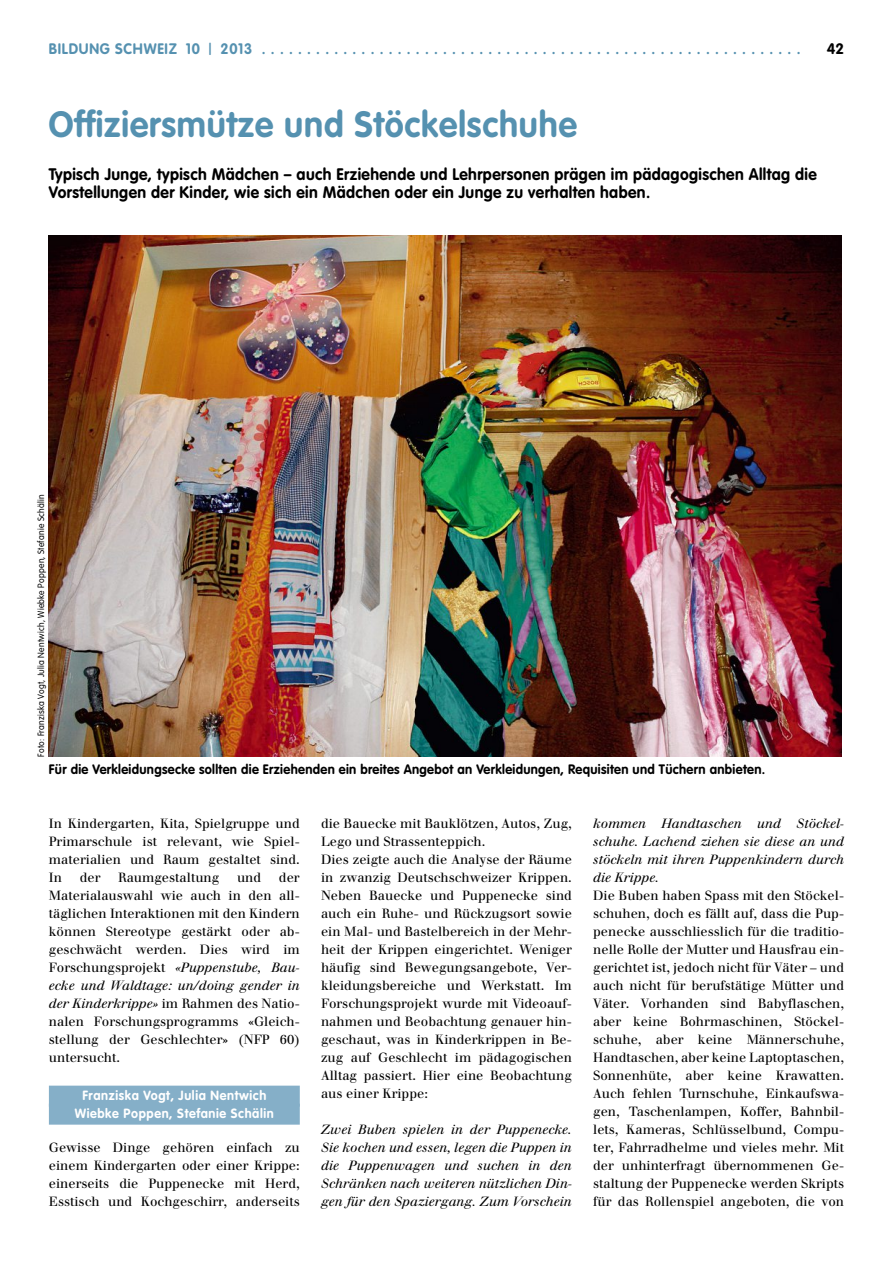
<style>
.page{position:relative;width:893px;height:1263px;background:#fff}
.page>*{position:absolute;margin:0;border:0;box-sizing:border-box;transform-origin:0 0}
.t1{font:700 36px "VAG Rounded";letter-spacing:.025em;color:#5591b0;scale:.95 1}
.t2{font:700 16.5px/18px "VAG Rounded";letter-spacing:.025em;color:#000;scale:.95 1}
.t3{font:700 15px "VAG Rounded";letter-spacing:.05em;color:#5591b0;scale:.95 1}
.t4{font:700 15px "VAG Rounded";color:#000}
.t5{font:700 13.5px "VAG Rounded";letter-spacing:.025em;color:#000;scale:.95 1}
.t6{font:700 13.2px/18px "VAG Rounded";letter-spacing:.05em;color:#fff;text-align:center;scale:.95 1}
.t7{font:13.05px/18px "Walbaum";color:#000;text-align:justify}
.t8{font:italic 13.05px/18px "Walbaum";color:#000;text-align:justify}
.t9{font:300 9px "VAG Rounded";letter-spacing:.025em;color:#000;scale:.95 1}
.s1{font-weight:300;font-size:17.25px}
.s2{font-style:italic}
</style>
<div class="page">
<div style="left:49px;top:1086px;width:251px;height:21px;background:#85afc8"></div>
<div style="left:49px;top:1104px;width:251px;height:21px;background:#85afc8"></div>
<img style="left:49px;top:235px;width:793px;height:521px">
<p class="t3" style="left:49px;top:40px;width:793px">BILDUNGSCHWEIZ 10 <span class="s1">I</span> 2013 ............................................................</p>
<p class="t4" style="left:827px;top:40px;width:19px">42</p>
<h1 class="t1" style="left:49px;top:103px;width:557px">Offiziersmütze und Stöckelschuhe</h1>
<p class="t2" style="left:49px;top:165px;width:810px">Typisch Junge, typisch Mädchen – auch Erziehende und Lehrpersonen prägen im pädagogischen Alltag die<br>Vorstellungen der Kinder, wie sich ein Mädchen oder ein Junge zu verhalten haben.</p>
<p class="t9" style="left:36px;top:757px;width:277px;rotate:-90deg">Foto: Franziska Vogt, Julia Nentwich, Wiebke Poppen, Stefanie Schälin</p>
<p class="t5" style="left:49px;top:761px;width:755px">Für die Verkleidungsecke sollten die Erziehenden ein breites Angebot an Verkleidungen, Requisiten und Tüchern anbieten.</p>
<p class="t7" style="left:49px;top:814px;width:252px">In Kindergarten, Kita, Spielgruppe und Primarschule ist relevant, wie Spiel&shy;materialien und Raum gestaltet sind.<br>In</p>
<p class="t7" style="left:49px;top:868px;width:252px;text-indent:230px">der Materialauswahl wie auch in den all&shy;täglichen Interaktionen mit den Kindern können Stereotype gestärkt oder ab&shy;geschwächt werden. Dies wird im Forschungsprojekt <span class="s2">«Puppenstube, Bau&shy;ecke und Waldtage: un/doing gender in der Kinderkrippe»</span> im Rahmen des Natio&shy;nalen Forschungsprogramms «Gleich&shy;stellung der Geschlechter» (NFP 60) untersucht.</p>
<p class="t6" style="left:75px;top:1086px;width:211px">Franziska Vogt, Julia Nentwich<br>Wiebke Poppen, Stefanie Schälin</p>
<p class="t7" style="left:49px;top:1138px;width:252px">Gewisse Dinge gehören einfach zu einem Kindergarten oder einer Krippe: einerseits die Puppenecke mit Herd, Esstisch und Kochgeschirr, anderseits</p>
<p class="t7" style="left:80px;top:868px;width:22px">der</p>
<p class="t7" style="left:118px;top:868px;width:103px">Raumgestaltung</p>
<p class="t7" style="left:237px;top:868px;width:26px">und</p>
<p class="t7" style="left:321px;top:814px;width:252px;text-align:left">die Bauecke mit Bauklötzen, Autos, Zug, Lego und Strassenteppich.<br>Dies zeigte auch die Analyse der Räume in zwanzig Deutschschweizer Krippen.<br>Neben Bauecke und Puppenecke sind auch ein Ruhe- und Rückzugsort sowie ein Mal- und Bastelbereich in der Mehr&shy;heit der Krippen eingerichtet. Weniger häufig sind Bewegungsangebote, Ver&shy;kleidungsbereiche und Werkstatt. Im Forschungsprojekt wurde mit Videoauf&shy;nahmen und Beobachtung genauer hin&shy;geschaut, was in Kinderkrippen in Be&shy;zug auf Geschlecht im pädagogischen Alltag passiert. Hier eine Beobachtung aus einer Krippe:</p>
<p class="t8" style="left:321px;top:1120px;width:252px">Zwei Buben spielen in der Puppenecke.<br>Sie kochen und essen, legen die Puppen in die Puppenwagen und suchen in den Schränken nach weiteren nützlichen Din&shy;gen für den Spaziergang. Zum Vorschein</p>
<p class="t8" style="left:593px;top:814px;width:252px">kommen Handtaschen und Stöckel&shy;schuhe. Lachend ziehen sie diese an und stöckeln mit ihren Puppenkindern durch die Krippe.</p>
<p class="t7" style="left:593px;top:886px;width:252px">Die Buben haben Spass mit den Stöckel&shy;schuhen, doch es fällt auf, dass die Pup&shy;penecke ausschliesslich für die traditio&shy;nelle Rolle der Mutter und Hausfrau ein&shy;gerichtet ist, jedoch nicht für Väter – und auch nicht für berufstätige Mütter und Väter. Vorhanden sind Babyflaschen, aber keine Bohrmaschinen, Stöckel&shy;schuhe, aber keine Männerschuhe, Handtaschen, aber keine Laptoptaschen, Sonnenhüte, aber keine Krawatten.<br>Auch fehlen Turnschuhe, Einkaufswa&shy;gen, Taschenlampen, Koffer, Bahnbil&shy;lets, Kameras, Schlüsselbund, Compu&shy;ter, Fahrradhelme und vieles mehr. Mit der unhinterfragt übernommenen Ge&shy;staltung der Puppenecke werden Skripts für das Rollenspiel angeboten, die von</p>
</div>
